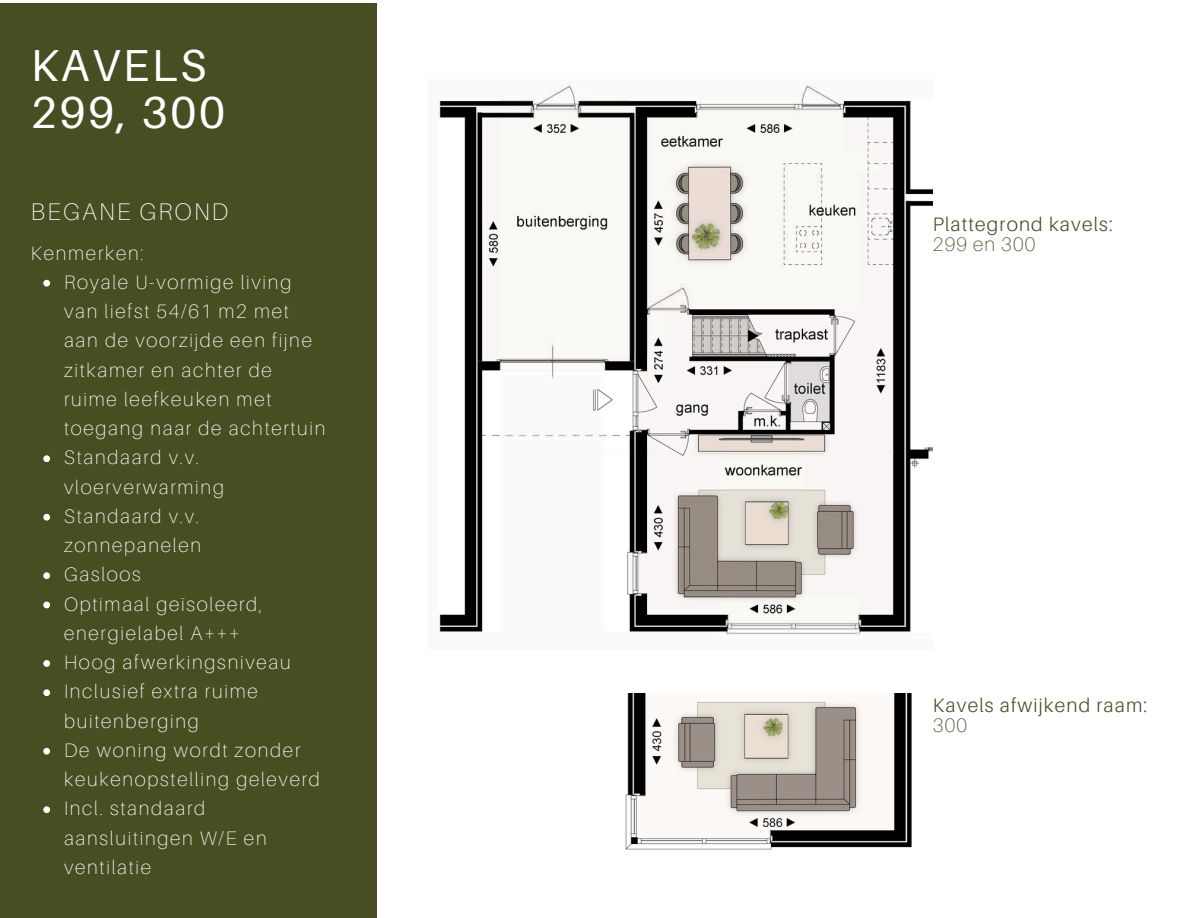
<style>
.page{position:relative;width:1188px;height:918px;background:#fff}
.page>*{position:absolute;margin:0;border:0;box-sizing:border-box;transform-origin:0 0}
.t1{font:44.85px/47.2px "Aileron";letter-spacing:.06em;color:#fff}
.t2{font:100 24px "Aileron";letter-spacing:.09em;color:#fff}
.t3{font:100 19.5px/29.2px "Aileron";letter-spacing:.09em;color:#fff}
.t4{font:300 19.5px/20.2px "Aileron";letter-spacing:.06em;color:#484d22}
.t5{font:100 19.5px "Aileron";letter-spacing:.06em;color:#484d22}
.s1{font-weight:100}
</style>
<div class="page">
<div style="left:0;top:3px;width:377px;height:915px;background:#484d22"></div>
<img style="left:625px;top:694px;width:287px;height:155px">
<img style="left:439px;top:84px;width:494px;height:553px">
<svg style="left:43px;top:280px;width:7px;height:7px"></svg>
<svg style="left:43px;top:455px;width:7px;height:7px"></svg>
<svg style="left:43px;top:514px;width:7px;height:7px"></svg>
<svg style="left:43px;top:572px;width:7px;height:7px"></svg>
<svg style="left:43px;top:602px;width:7px;height:6px"></svg>
<svg style="left:43px;top:660px;width:7px;height:7px"></svg>
<svg style="left:43px;top:689px;width:7px;height:7px"></svg>
<svg style="left:43px;top:748px;width:7px;height:7px"></svg>
<svg style="left:43px;top:806px;width:7px;height:7px"></svg>
<h3 class="t1" style="left:31px;top:40px;width:196px">KAVELS<br>299, 300</h3>
<p class="t2" style="left:31px;top:196px;width:199px">BEGANE GROND</p>
<p class="t3" style="left:31px;top:238px;width:114px">Kenmerken:</p>
<p class="t3" style="left:64px;top:267px;width:263px">Royale U-vormige living van liefst 54/61 m2 met aan de voorzijde een fijne zitkamer en achter de ruime leefkeuken met toegang naar de achtertuin</p>
<p class="t3" style="left:64px;top:443px;width:161px">Standaard v.v. vloerverwarming</p>
<p class="t3" style="left:64px;top:501px;width:138px">Standaard v.v. zonnepanelen</p>
<p class="t3" style="left:64px;top:560px;width:78px">Gasloos</p>
<p class="t3" style="left:64px;top:589px;width:200px">Optimaal geïsoleerd, energielabel A+++</p>
<p class="t3" style="left:64px;top:647px;width:228px">Hoog afwerkingsniveau</p>
<p class="t3" style="left:64px;top:677px;width:195px">Inclusief extra ruime buitenberging</p>
<p class="t3" style="left:64px;top:735px;width:257px">De woning wordt zonder keukenopstelling geleverd</p>
<p class="t3" style="left:64px;top:794px;width:204px">Incl. standaard aansluitingen W/E en ventilatie</p>
<h2 class="t4" style="left:933px;top:214px;width:181px">Plattegrond kavels:</h2>
<p class="t5" style="left:933px;top:232px;width:104px">299 en 300</p>
<p class="t4" style="left:933px;top:695px;width:216px">Kavels afwijkend raam:<br><span class="s1">300</span></p>
</div>
